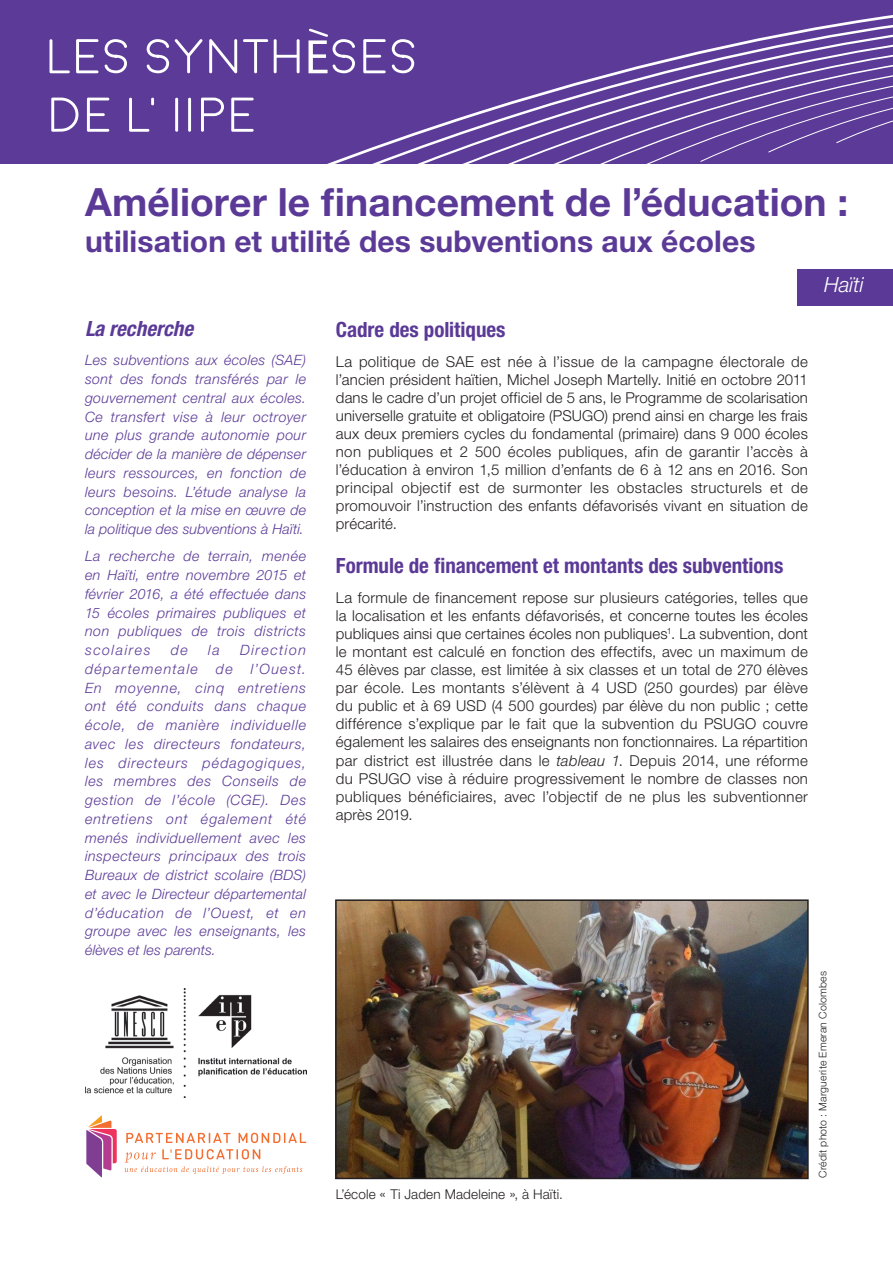
<style>
.page{position:relative;width:893px;height:1263px;background:#fff}
.page>*{position:absolute;margin:0;border:0;box-sizing:border-box;transform-origin:0 0}
.t1{font:300 48.75px/58.5px "Moon";color:#fff}
.Titre_1{font:700 39px "Helvetica Neue LT Std";letter-spacing:.005em;color:#5b3a97}
.Titre_1-2{font:700 30px "Helvetica Neue LT Std";letter-spacing:.005em;color:#5b3a97}
.Titre_1_copy{font:700 condensed 21px "Helvetica Neue LT Std";color:#5b3a97}
.Titre_Overview{font:italic 700 condensed 21px "Helvetica Neue LT Std";letter-spacing:.005em;color:#5b3a97}
.Titre_1-3{font:italic 300 21px "Helvetica Neue LT Std";color:#fff}
.Texte{font:300 15px/18px "Helvetica Neue LT Std";letter-spacing:.015em;color:#231f20;text-align:justify}
.Texte_overview{font:italic 300 14.25px/18.8px "Helvetica Neue LT Std";letter-spacing:.03em;color:#5b3a97;text-align:justify}
.Texte_overview-2{font:italic 300 14.25px "Helvetica Neue LT Std";letter-spacing:.095em;color:#5b3a97}
.Texte_overview-3{font:italic 300 14.25px "Helvetica Neue LT Std";letter-spacing:.105em;color:#5b3a97}
.Texte-2{font:300 13.5px "Helvetica Neue LT Std";letter-spacing:.015em;color:#231f20}
.Texte-3{font:300 10.5px "Helvetica Neue LT Std";letter-spacing:.02em;color:#231f20}
.s1{font-family:"Myriad Pro";font-weight:400}
.s2{font-style:italic}
.s3{font-size:15px}
</style>
<div class="page">
<img style="left:338px;top:902px;width:468px;height:274px">
<div style="left:335px;top:899px;width:474px;height:280px;border:2px solid #231f20"></div>
<img style="left:85px;top:989px;width:221px;height:109px">
<svg style="left:86px;top:1115px;width:31px;height:63px"></svg>
<svg style="left:126px;top:1133px;width:105px;height:10px"></svg>
<svg style="left:239px;top:1133px;width:67px;height:10px"></svg>
<svg style="left:124px;top:1149px;width:178px;height:25px"></svg>
<div style="left:0;top:0;width:893px;height:163px;background:#5c3a97"></div>
<svg style="left:309px;top:24px;width:584px;height:139px"></svg>
<svg style="left:358px;top:34px;width:535px;height:129px"></svg>
<svg style="left:426px;top:43px;width:467px;height:120px"></svg>
<svg style="left:495px;top:53px;width:398px;height:110px"></svg>
<svg style="left:309px;top:29px;width:19px;height:8px"></svg>
<div style="left:798px;top:269px;width:95px;height:36px;background:#5b3a97"></div>
<p class="t1" style="left:47px;top:29px;width:373px">LES SYNTH<span class="s1">E</span>SES<br>DE L’IIPE</p>
<p class="Titre_1" style="left:85px;top:178px;width:765px">Améliorer le financement de l’éducation :</p>
<p class="Titre_1-2" style="left:85px;top:223px;width:672px">utilisation et utilité des subventions aux écoles</p>
<p class="Titre_Overview" style="left:85px;top:316px;width:110px">La recherche</p>
<p class="Texte_overview" style="left:85px;top:351px;width:223px">Les subventions aux écoles (SAE) sont des fonds transférés par le gouvernement central aux écoles.<br>Ce transfert vise à leur octroyer une plus grande autonomie pour décider de la manière de dépenser leurs ressources, en fonction de leurs besoins. L’étude analyse la conception et la mise en œuvre de la politique des subventions à Haïti.</p>
<p class="Texte_overview" style="left:85px;top:547px;width:223px">La recherche de terrain, menée en Haïti, entre novembre 2015 et février 2016, a été effectuée dans 15 écoles primaires publiques et non publiques de trois districts scolaires</p>
<p class="Texte_overview" style="left:171px;top:640px;width:19px">de</p>
<p class="Texte_overview" style="left:208px;top:640px;width:13px">la</p>
<p class="Texte_overview-3" style="left:240px;top:642px;width:68px">Direction</p>
<p class="Texte_overview-2" style="left:85px;top:660px;width:114px">départementale</p>
<p class="Texte_overview" style="left:216px;top:659px;width:18px">de</p>
<p class="Texte_overview" style="left:85px;top:659px;width:223px;text-indent:166px">l’Ouest.<br>En moyenne, cinq entretiens ont été conduits dans chaque école, de manière individuelle avec les directeurs fondateurs, les directeurs pédagogiques, les membres des Conseils de gestion de l’école (CGE). Des entretiens ont également été menés individuellement avec les inspecteurs principaux des trois Bureaux de district scolaire (BDS) et avec le Directeur départemental d’éducation de l’Ouest, et en groupe avec les enseignants, les élèves et les parents.</p>
<p class="Titre_1_copy" style="left:336px;top:316px;width:171px">Cadre des politiques</p>
<p class="Texte" style="left:336px;top:353px;width:474px">La politique de SAE est née à l’issue de la campagne électorale de l’ancien président haïtien, Michel Joseph Martelly. Initié en octobre 2011 dans le cadre d’un projet officiel de 5 ans, le Programme de scolarisation universelle gratuite et obligatoire (PSUGO) prend ainsi en charge les frais aux deux premiers cycles du fondamental (primaire) dans 9 000 écoles non publiques et 2 500 écoles publiques, afin de garantir l’accès à l’éducation à environ 1,5 million d’enfants de 6 à 12 ans en 2016. Son principal objectif est de surmonter les obstacles structurels et de promouvoir l’instruction des enfants défavorisés vivant en situation de précarité.</p>
<p class="Titre_1_copy" style="left:336px;top:552px;width:449px">Formule de financement et montants des subventions</p>
<p class="Texte" style="left:336px;top:589px;width:474px">La formule de financement repose sur plusieurs catégories, telles que la localisation et les enfants défavorisés, et concerne toutes les écoles publiques ainsi que certaines écoles non publiques<sup>1</sup>. La subvention, dont le montant est calculé en fonction des effectifs, avec un maximum de 45 élèves par classe, est limitée à six classes et un total de 270 élèves par école. Les montants s’élèvent à 4 USD (250 gourdes) par élève du public et à 69 USD (4 500 gourdes) par élève du non public ; cette différence s’explique par le fait que la subvention du PSUGO couvre également les salaires des enseignants non fonctionnaires. La répartition par district est illustrée dans le <span class="s2">tableau 1</span>. Depuis 2014, une réforme du PSUGO vise à réduire progressivement le nombre de classes non publiques bénéficiaires, avec l’objectif de ne plus les subventionner après 2019.</p>
<p class="Titre_1-3" style="left:824px;top:272px;width:41px">Haïti</p>
<p class="Texte-2" style="left:336px;top:1185px;width:228px">L’école <span class="s3">«</span> Ti Jaden Madeleine <span class="s3">»</span>, à Haïti.</p>
<p class="Texte-3" style="left:816px;top:1178px;width:208px;rotate:-90deg">Crédit photo : Marguerite Emeran Colombes</p>
</div>
